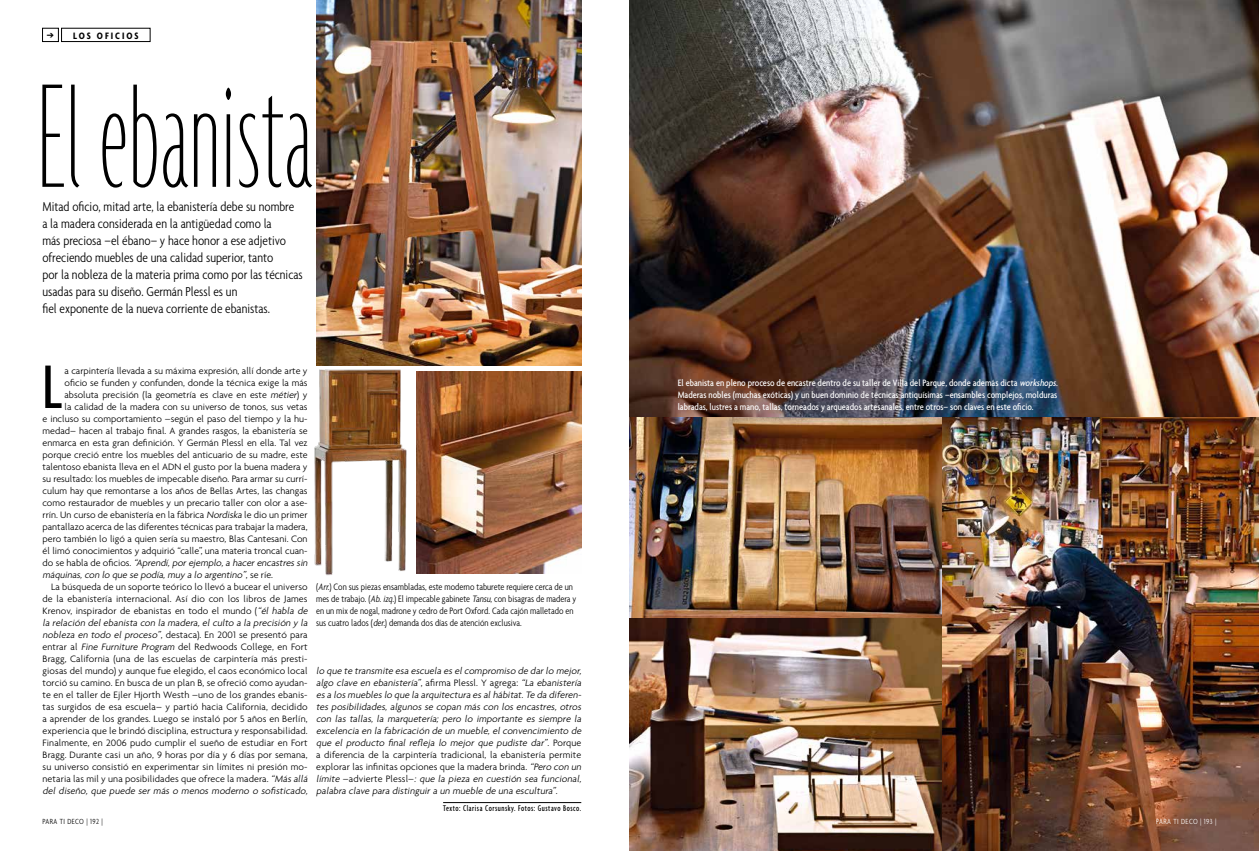
<style>
.page{position:relative;width:1259px;height:851px;background:#fff}
.page>*{position:absolute;margin:0;border:0;box-sizing:border-box;transform-origin:0 0}
.t1{font:100 ultra-condensed 160.1px "Agenda";color:#000}
.t2{font:500 extra-condensed 66.4px "Agenda";color:#000}
.t3{font:300 condensed 14px/17px "Agenda";color:#000}
.t4{font:300 10px "Agenda";color:#000}
.t5{font:italic 300 10px/12px "Agenda";letter-spacing:.01em;color:#000}
.t6{font:500 condensed 10px/12px "Agenda";color:#fff;text-align:justify}
.t7{font:300 condensed 10px/12px "Agenda";color:#000}
.t8{font:700 condensed 10px "Agenda";letter-spacing:.2em;color:#000}
.t9{font:500 extra-condensed 9px "Agenda";letter-spacing:.06em;color:#000}
.t10{font:300 condensed 8px "Agenda";letter-spacing:.05em;color:#000}
.t11{font:300 condensed 8px "Agenda";letter-spacing:.05em;color:#fff}
.s1{font-style:italic}
.s2{font-style:normal}
</style>
<div class="page">
<div style="left:42px;top:28px;width:17px;height:14px;border:1px solid #000"></div>
<div style="left:61px;top:28px;width:89px;height:14px;border:1px solid #000"></div>
<img style="left:417px;top:371px;width:164px;height:202px">
<img style="left:629px;top:0;width:630px;height:850px">
<img style="left:316px;top:0;width:265px;height:366px">
<img style="left:314px;top:369px;width:93px;height:207px">
<hr style="left:443px;top:802px;width:138px;height:1px;background:#000">
<p class="t8" style="left:47px;top:30px;width:93px">➔ LOS OFICIOS</p>
<h1 class="t1" style="left:37px;top:57px;width:278px">El ebanista</h1>
<p class="t3" style="left:42px;top:197px;width:262px">Mitad oficio, mitad arte, la ebanistería debe su nombre a la madera considerada en la antigüedad como la<br>más preciosa –el ébano– y hace honor a ese adjetivo ofreciendo muebles de una calidad superior, tanto<br>por la nobleza de la materia prima como por las técnicas usadas para su diseño. Germán Plessl es un<br>fiel exponente de la nueva corriente de ebanistas.</p>
<h2 class="t2" style="left:43px;top:350px;width:21px">L</h2>
<p class="t4" style="left:64px;top:365px;width:245px">a carpintería llevada a su máxima expresión, allí donde arte y</p>
<p class="t4" style="left:64px;top:377px;width:245px">oficio se funden y confunden, donde la técnica exige la más</p>
<p class="t4" style="left:64px;top:389px;width:245px">absoluta precisión (la geometría es clave en este <span class="s1">métier</span>) y</p>
<p class="t4" style="left:64px;top:401px;width:245px">la calidad de la madera con su universo de tonos, sus vetas</p>
<p class="t4" style="left:43px;top:413px;width:266px">e incluso su comportamiento –según el paso del tiempo y la hu-</p>
<p class="t4" style="left:43px;top:425px;width:266px">medad– hacen al trabajo final. A grandes rasgos, la ebanistería se</p>
<p class="t4" style="left:43px;top:437px;width:266px">enmarca en esta gran definición. Y Germán Plessl en ella. Tal vez</p>
<p class="t4" style="left:43px;top:449px;width:266px">porque creció entre los muebles del anticuario de su madre, este</p>
<p class="t4" style="left:43px;top:461px;width:266px">talentoso ebanista lleva en el ADN el gusto por la buena madera y</p>
<p class="t4" style="left:43px;top:473px;width:266px">su resultado: los muebles de impecable diseño. Para armar su currí-</p>
<p class="t4" style="left:43px;top:485px;width:266px">culum hay que remontarse a los años de Bellas Artes, las changas</p>
<p class="t4" style="left:43px;top:497px;width:266px">como restaurador de muebles y un precario taller con olor a ase-</p>
<p class="t4" style="left:43px;top:509px;width:266px">rrín. Un curso de ebanistería en la fábrica <span class="s1">Nordiska</span> le dio un primer</p>
<p class="t4" style="left:43px;top:521px;width:266px">pantallazo acerca de las diferentes técnicas para trabajar la madera,</p>
<p class="t4" style="left:43px;top:533px;width:266px">pero también lo ligó a quien sería su maestro, Blas Cantesani. Con</p>
<p class="t4" style="left:43px;top:545px;width:266px">él limó conocimientos y adquirió “calle”, una materia troncal cuan-</p>
<p class="t5" style="left:43px;top:556px;width:268px"><span class="s2">d o s e h a b l a d e o fi c i o s .</span> “Aprendí,porejemplo,a hacerencastressin</p>
<p class="t5" style="left:43px;top:568px;width:232px">máquinas,con lo que se podía,muy a lo argentino”<span class="s2">, s e r í e .</span></p>
<p class="t4" style="left:51px;top:581px;width:258px">La búsqueda de un soporte teórico lo llevó a bucear el universo</p>
<p class="t4" style="left:43px;top:593px;width:266px">de la ebanistería internacional. Así dio con los libros de James</p>
<p class="t4" style="left:43px;top:605px;width:268px">Krenov, inspirador de ebanistas en todo el mundo (<span class="s1">“él habla de</span></p>
<p class="t5" style="left:43px;top:616px;width:268px">la relación del ebanista con la madera, el culto a la precisión y la</p>
<p class="t4" style="left:43px;top:629px;width:266px"><span class="s1">nobleza en todo el proceso”</span>, destaca). En 2001 se presentó para</p>
<p class="t4" style="left:43px;top:641px;width:266px">entrar al <span class="s1">Fine Furniture Program</span> del Redwoods College, en Fort</p>
<p class="t4" style="left:43px;top:653px;width:266px">Bragg, California (una de las escuelas de carpintería más presti-</p>
<p class="t4" style="left:43px;top:665px;width:266px">giosas del mundo) y aunque fue elegido, el caos económico local</p>
<p class="t4" style="left:43px;top:677px;width:266px">torció su camino. En busca de un plan B, se ofreció como ayudan-</p>
<p class="t4" style="left:43px;top:689px;width:266px">te en el taller de Ejler Hjorth Westh –uno de los grandes ebanis-</p>
<p class="t4" style="left:43px;top:701px;width:266px">tas surgidos de esa escuela– y partió hacia California, decidido</p>
<p class="t4" style="left:43px;top:713px;width:266px">a aprender de los grandes. Luego se instaló por 5 años en Berlín,</p>
<p class="t4" style="left:43px;top:725px;width:266px">experiencia que le brindó disciplina, estructura y responsabilidad.</p>
<p class="t4" style="left:43px;top:737px;width:266px">Finalmente, en 2006 pudo cumplir el sueño de estudiar en Fort</p>
<p class="t4" style="left:43px;top:749px;width:266px">Bragg. Durante casi un año, 9 horas por día y 6 días por semana,</p>
<p class="t4" style="left:43px;top:761px;width:266px">su universo consistió en experimentar sin límites ni presión mo-</p>
<p class="t4" style="left:43px;top:773px;width:268px">netaria las mil y una posibilidades que ofrece la madera. <span class="s1">“Más allá</span></p>
<p class="t5" style="left:43px;top:784px;width:268px">del diseño, que puede ser más o menos moderno o sofisticado,</p>
<p class="t7" style="left:316px;top:580px;width:262px">(<span class="s1">Arr.</span>) Con sus piezas ensambladas, este moderno taburete requiere cerca de un mes de trabajo. (<span class="s1">Ab.izq.</span>) El impecable gabinete <span class="s1">Tansu</span>, con bisagras de madera y en un mix de nogal, madrone y cedro de Port Oxford. Cada cajón malletado en sus cuatro lados (<span class="s1">der.</span>) demanda dos días de atención exclusiva.</p>
<p class="t5" style="left:316px;top:664px;width:269px">lo que te transmite esa escuela es elcompromiso de darlo mejor, algo clave en ebanistería”<span class="s2">, afi r m a P l e s s l . Y a g re g a :</span> “La ebanistería es a los muebles lo que la arquitectura es alhábitat.Te da diferen&shy;tes posibilidades, algunos se copan más con los encastres, otros con las tallas, la marquetería; pero lo importante es siempre la excelencia en la fabricación de un mueble,elconvencimiento de que el producto final refleja lo mejor que pudiste dar”<span class="s2">. Po rq u e a diferencia de la carpintería tradicional, la ebanistería permite explorar las infinitas opciones que la madera brinda.</span> “Pero con un límite <span class="s2">– a d v i e rte P l e s s l –</span> : que la pieza en cuestión sea funcional, palabra clave para distinguira un mueble de una escultura”<span class="s2">.</span></p>
<p class="t10" style="left:43px;top:817px;width:62px">PARA TI DECO | 192 |</p>
<p class="t9" style="left:443px;top:803px;width:140px">Texto: Clarisa Corsunsky. Fotos: Gustavo Bosco.</p>
<p class="t6" style="left:677px;top:376px;width:382px">El ebanista en pleno proceso de encastre dentro de su taller de Villa del Parque, donde además dicta <span class="s1">workshops</span>.<br>Maderas nobles (muchas exóticas) y un buen dominio de técnicas antiquísimas –ensambles complejos, molduras labradas, lustres a mano, tallas, torneados y arqueados artesanales, entre otros– son claves en este oficio.</p>
<p class="t11" style="left:1156px;top:817px;width:62px">PARA TI DECO | 193 |</p>
</div>
